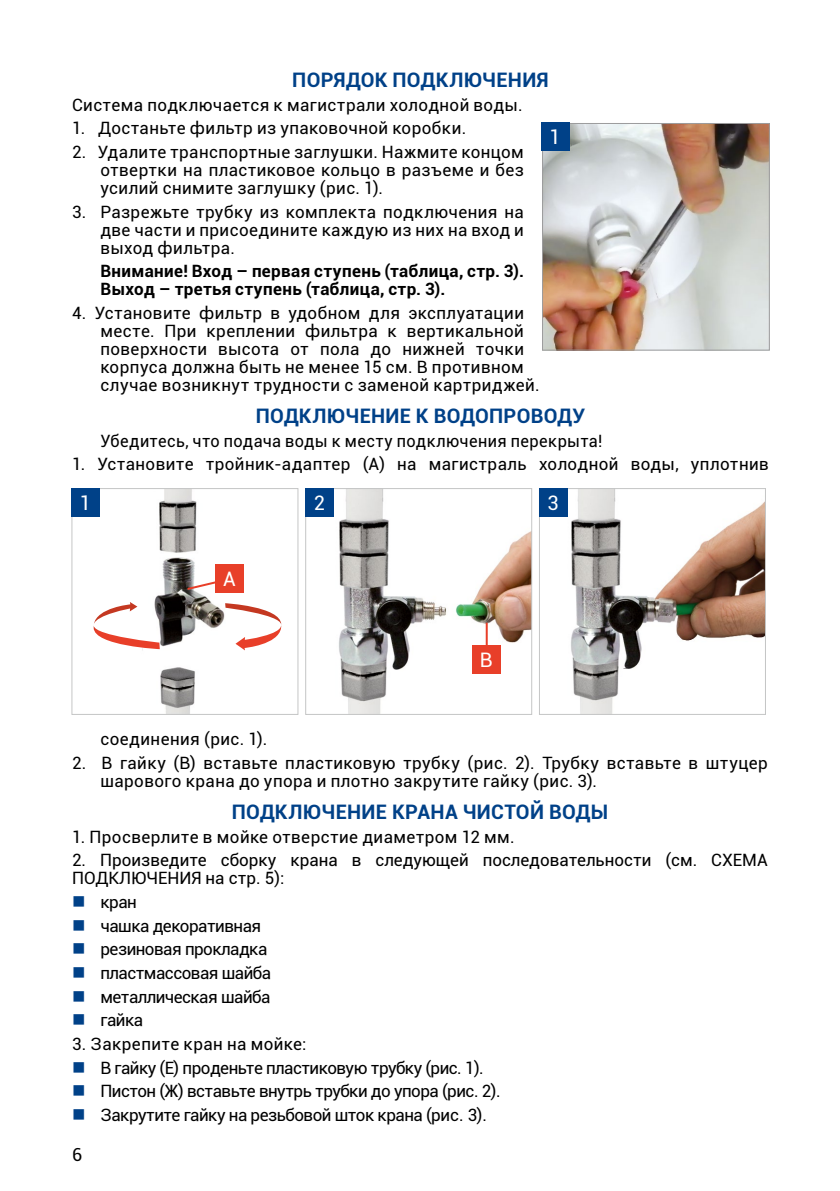
<style>
.page{position:relative;width:840px;height:1191px;background:#fff}
.page>*{position:absolute;margin:0;border:0;box-sizing:border-box;transform-origin:0 0}
.t1{font:700 20px "Roboto";letter-spacing:.015em;color:#004188}
.t2{font:20px "Roboto";color:#fff}
.t3{font:18px "Roboto";color:#000}
.t4{font:17px/18px "Roboto";letter-spacing:.02em;color:#000;text-align:justify}
.t5{font:17px/23.6px "Roboto";letter-spacing:-.03em;color:#000}
.t6{font:17px/18px "Roboto";color:#000}
.t7{font:700 17px/18px "Roboto";letter-spacing:.02em;color:#000}
.t8{font:17px "Roboto";letter-spacing:.02em;color:#000;scale:.96 1}
</style>
<div class="page">
<img style="left:543px;top:125px;width:224px;height:223px">
<div style="left:541px;top:123px;width:228px;height:227px;border:1px solid #9c9c9d"></div>
<div style="left:540px;top:123px;width:29px;height:28px;background:#004188"></div>
<img style="left:540px;top:490px;width:223px;height:223px">
<div style="left:538px;top:488px;width:227px;height:227px;border:1px solid #c5c6c6"></div>
<div style="left:538px;top:488px;width:29px;height:28px;background:#004188"></div>
<img style="left:73px;top:490px;width:172px;height:223px">
<div style="left:71px;top:488px;width:227px;height:227px;border:1px solid #c5c6c6"></div>
<div style="left:71px;top:488px;width:29px;height:28px;background:#004188"></div>
<svg style="left:185px;top:579px;width:30px;height:12px"></svg>
<div style="left:215px;top:564px;width:28px;height:29px;background:#e83f29"></div>
<img style="left:307px;top:490px;width:223px;height:223px">
<div style="left:305px;top:488px;width:227px;height:227px;border:1px solid #c5c6c6"></div>
<div style="left:305px;top:488px;width:28px;height:28px;background:#004188"></div>
<div style="left:472px;top:645px;width:28px;height:29px;background:#e83f29"></div>
<svg style="left:94px;top:602px;width:66px;height:47px"></svg>
<svg style="left:225px;top:603px;width:57px;height:47px"></svg>
<hr style="left:485px;top:622px;width:2px;height:25px;background:#e83f29">
<p class="t1" style="left:292px;top:66px;width:258px">ПОРЯДОК ПОДКЛЮЧЕНИЯ</p>
<p class="t4" style="left:72px;top:95px;width:452px">Система подключается к магистрали холодной воды.</p>
<p class="t4" style="left:72px;top:119px;width:395px">1. Достаньте фильтр из упаковочной коробки.</p>
<p class="t4" style="left:100px;top:142px;width:425px;text-indent:-28px">2. Удалите транспортные заглушки. Нажмите концом отвертки на пластиковое кольцо в разъеме и без усилий снимите заглушку (рис. 1).</p>
<p class="t4" style="left:100px;top:202px;width:425px;text-indent:-28px">3. Разрежьте трубку из комплекта подключения на две части и присоедините каждую из них на вход и выход фильтра.</p>
<p class="t7" style="left:100px;top:262px;width:425px">Внимание! Вход – первая ступень (таблица, стр. 3).<br>Выход – третья ступень (таблица, стр. 3).</p>
<p class="t4" style="left:100px;top:303px;width:440px;text-align:left;text-indent:-28px">4. Установите фильтр в удобном для эксплуатации месте. При креплении фильтра к вертикальной поверхности высота от пола до нижней точки корпуса должна быть не менее 15 см. В противном случае возникнут трудности с заменой картриджей.</p>
<p class="t1" style="left:256px;top:402px;width:331px">ПОДКЛЮЧЕНИЕ К ВОДОПРОВОДУ</p>
<p class="t8" style="left:100px;top:429px;width:524px">Убедитесь, что подача воды к месту подключения перекрыта!</p>
<p class="t4" style="left:72px;top:455px;width:698px">1. Установите тройник-адаптер (А) на магистраль холодной воды, уплотнив</p>
<p class="t2" style="left:80px;top:488px;width:13px">1</p>
<p class="t2" style="left:547px;top:488px;width:13px">3</p>
<p class="t2" style="left:549px;top:123px;width:13px">1</p>
<p class="t2" style="left:313px;top:488px;width:13px">2</p>
<p class="t2" style="left:223px;top:565px;width:14px">А</p>
<p class="t2" style="left:479px;top:646px;width:14px">В</p>
<p class="t4" style="left:100px;top:729px;width:168px">соединения (рис. 1).</p>
<p class="t4" style="left:100px;top:753px;width:668px;text-indent:-28px">2. В гайку (В) вставьте пластиковую трубку (рис. 2). Трубку вставьте в штуцер шарового крана до упора и плотно закрутите гайку (рис. 3).</p>
<p class="t1" style="left:232px;top:797px;width:377px">ПОДКЛЮЧЕНИЕ КРАНА ЧИСТОЙ ВОДЫ</p>
<p class="t4" style="left:72px;top:827px;width:444px">1. Просверлите в мойке отверстие диаметром 12 мм.</p>
<p class="t6" style="left:72px;top:850px;width:697px">2. Произведите сборку крана в следующей последовательности (см. СХЕМА<br>ПОДКЛЮЧЕНИЯ на стр. 5):</p>
<p class="t5" style="left:100px;top:889px;width:172px">кран<br>чашка декоративная резиновая прокладка пластмассовая шайба металлическая шайба гайка</p>
<p class="t5" style="left:100px;top:1031px;width:401px;text-indent:-28px">3. Закрепите кран на мойке:<br>В гайку (Е) проденьте пластиковую трубку (рис. 1).<br>Пистон (Ж) вставьте внутрь трубки до упора (рис. 2).<br>Закрутите гайку на резьбовой шток крана (рис. 3).</p>
<p class="t3" style="left:72px;top:1141px;width:12px">6</p>
</div>
